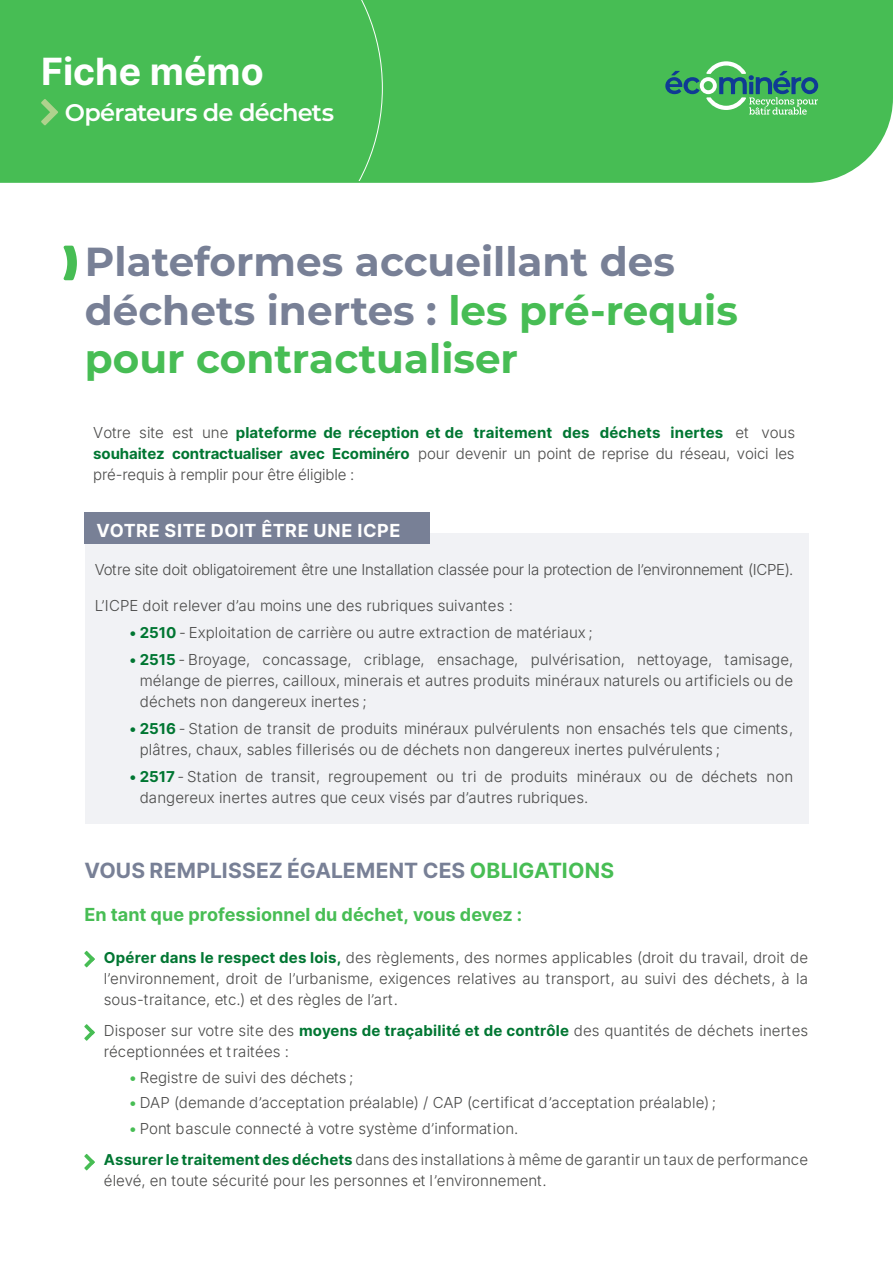
<style>
.page{position:relative;width:893px;height:1263px;background:#fff}
.page>*{position:absolute;margin:0;border:0;box-sizing:border-box;transform-origin:0 0}
.t1{font:700 40.5px/48.6px "Montserrat";color:#788096}
.t2{font:700 37.5px "Inter";color:#fff}
.t3{font:600 24px "Montserrat";letter-spacing:-.035em;color:#fff}
.t4{font:700 21px "Inter";letter-spacing:.005em;color:#788096}
.t5{font:700 18px "Inter";color:#47bd54}
.t6{font:700 18px "Inter";letter-spacing:.025em;color:#fff}
.t7{font:300 15px/21px "Inter";letter-spacing:.005em;color:#4a4a49}
.t8{font:300 15px "Inter";letter-spacing:-.02em;color:#4a4a49}
.s1{color:#47bd54}
.s2{font-weight:700;color:#007632}
.s3{font-weight:700;color:#47bd54}
</style>
<div class="page">
<svg style="left:63px;top:246px;width:14px;height:34px"></svg>
<svg style="left:84px;top:951px;width:11px;height:16px"></svg>
<svg style="left:84px;top:1024px;width:11px;height:17px"></svg>
<svg style="left:84px;top:1154px;width:11px;height:16px"></svg>
<div style="left:85px;top:533px;width:723px;height:291px;background:#f1f2f5"></div>
<div style="left:84px;top:512px;width:345px;height:32px;background:#788096"></div>
<div style="left:0;top:0;width:892px;height:183px;background:#47bd54"></div>
<div style="left:14px;top:0;width:369px;height:181px;background:#47bd54"></div>
<svg style="left:665px;top:61px;width:153px;height:54px;background:#51b06f"></svg>
<svg style="left:41px;top:99px;width:17px;height:27px"></svg>
<p class="t2" style="left:41px;top:43px;width:224px">Fiche mémo</p>
<p class="t3" style="left:65px;top:96px;width:271px">Opérateurs de déchets</p>
<p class="t1" style="left:85px;top:235px;width:654px">Plateformes accueillant des déchets inertes : <span class="s1">les pré-requis pour contractualiser</span></p>
<p class="t7" style="left:93px;top:422px;width:703px;text-align:justify">Votre site est une <span class="s2">plateforme de réception et de traitement des déchets inertes</span> et vous <span class="s2">souhaitez contractualiser avec Ecominéro</span> pour devenir un point de reprise du réseau, voici les pré-requis à remplir pour être éligible :</p>
<p class="t6" style="left:96px;top:517px;width:305px">VOTRE SITE DOIT ÊTRE UNE ICPE</p>
<p class="t8" style="left:95px;top:558px;width:700px">Votre site doit obligatoirement être une Installation classée pour la protection de l’environnement (ICPE).</p>
<p class="t7" style="left:95px;top:594px;width:419px">L’ICPE doit relever d’au moins une des rubriques suivantes :</p>
<p class="t7" style="left:129px;top:621px;width:465px"><span class="s2">• 2510</span> - Exploitation de carrière ou autre extraction de matériaux ;</p>
<p class="t7" style="left:140px;top:648px;width:655px;text-align:justify;text-indent:-10px"><span class="s2">• 2515</span> - Broyage, concassage, criblage, ensachage, pulvérisation, nettoyage, tamisage, mélange de pierres, cailloux, minerais et autres produits minéraux naturels ou artificiels ou de déchets non dangereux inertes ;</p>
<p class="t7" style="left:140px;top:717px;width:655px;text-indent:-10px"><span class="s2">• 2516</span> - Station de transit de produits minéraux pulvérulents non ensachés tels que ciments, plâtres, chaux, sables fillerisés ou de déchets non dangereux inertes pulvérulents ;</p>
<p class="t7" style="left:140px;top:765px;width:655px;text-indent:-10px"><span class="s2">• 2517</span> - Station de transit, regroupement ou tri de produits minéraux ou de déchets non dangereux inertes autres que ceux visés par d’autres rubriques.</p>
<p class="t4" style="left:84px;top:855px;width:531px">VOUS REMPLISSEZ ÉGALEMENT CES <span class="s1">OBLIGATIONS</span></p>
<p class="t5" style="left:84px;top:901px;width:439px">En tant que professionnel du déchet, vous devez :</p>
<p class="t7" style="left:104px;top:946px;width:705px;text-align:justify"><span class="s2">Opérer dans le respect des lois,</span> des règlements, des normes applicables (droit du travail, droit de l’environnement, droit de l’urbanisme, exigences relatives au transport, au suivi des déchets, à la sous-traitance, etc.) et des règles de l’art.</p>
<p class="t7" style="left:104px;top:1020px;width:705px">Disposer sur votre site des <span class="s2">moyens de traçabilité et de contrôle</span> des quantités de déchets inertes réceptionnées et traitées :</p>
<p class="t7" style="left:129px;top:1066px;width:226px"><span class="s3">•</span> Registre de suivi des déchets ;</p>
<p class="t7" style="left:129px;top:1092px;width:588px"><span class="s3">•</span> DAP (demande d’acceptation préalable) / CAP (certificat d’acceptation préalable) ;</p>
<p class="t7" style="left:129px;top:1117px;width:390px"><span class="s3">•</span> Pont bascule connecté à votre système d’information.</p>
<p class="t7" style="left:104px;top:1149px;width:705px"><span class="s2">Assurer le traitement des déchets</span> dans des installations à même de garantir un taux de performance élevé, en toute sécurité pour les personnes et l’environnement.</p>
</div>
